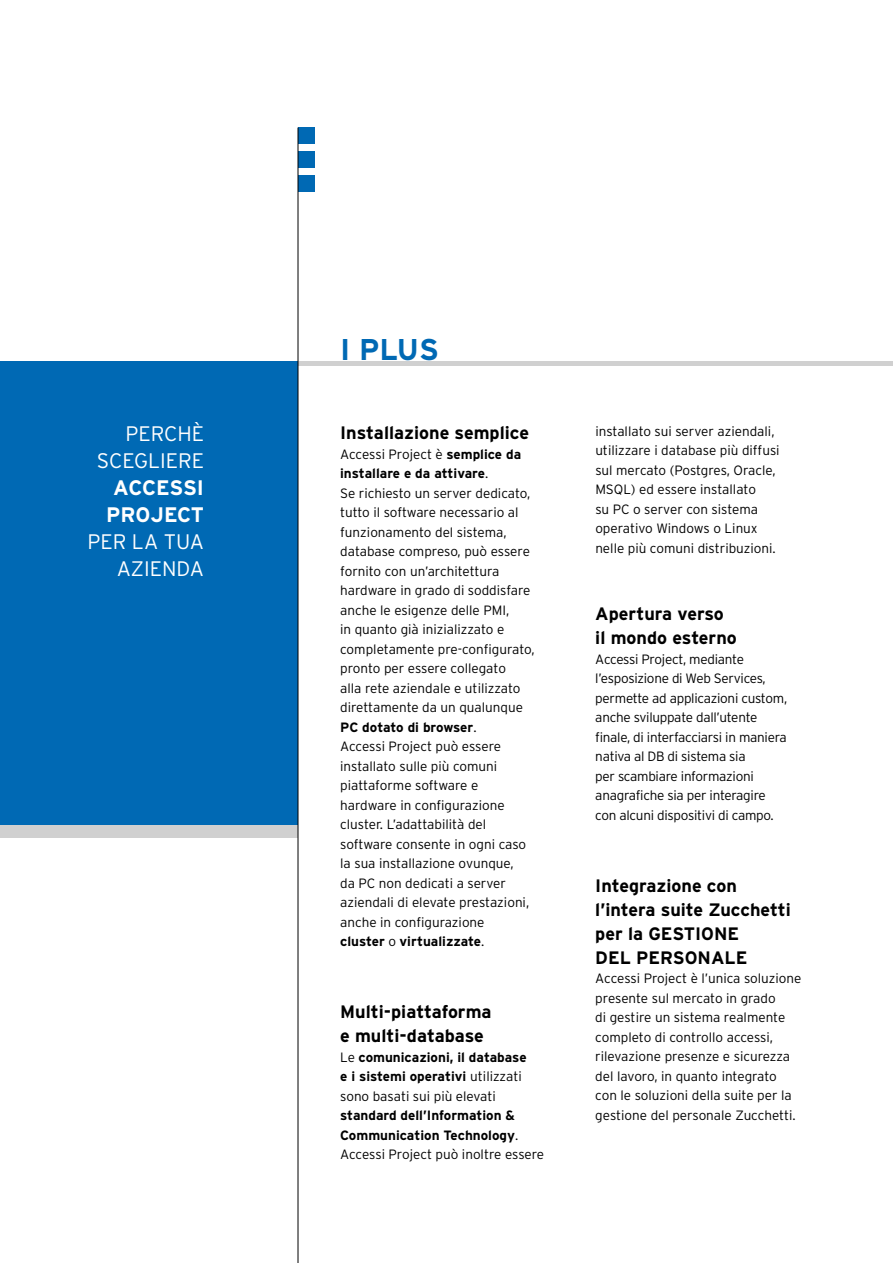
<style>
.page{position:relative;width:893px;height:1263px;background:#fff}
.page>*{position:absolute;margin:0;border:0;box-sizing:border-box;transform-origin:0 0}
.t1{font:700 30px "Interstate";color:#0069b4}
.t2{font:300 21px/27px "Interstate";color:#fff;text-align:right}
.t3{font:700 21px/27px "Interstate";letter-spacing:-.01em;color:#fff;text-align:center}
.t4{font:700 18px/24px "Interstate";color:#000}
.t5{font:300 13.5px/19.5px "Interstate";color:#000}
.t6{font:300 13.5px/19.5px "Interstate";letter-spacing:-.02em;color:#000}
.t7{font:700 13.5px/19.5px "Interstate";color:#000}
.s1{font-weight:700}
.s2{font-weight:300}
</style>
<div class="page">
<div style="left:0;top:825px;width:298px;height:13px;background:#d0d0d0"></div>
<div style="left:0;top:361px;width:893px;height:5px;background:#d0d0d0"></div>
<div style="left:0;top:361px;width:298px;height:464px;background:#0069b4"></div>
<div style="left:298px;top:128px;width:16px;height:16px;background:#0069b4"></div>
<div style="left:298px;top:151px;width:16px;height:17px;background:#0069b4"></div>
<div style="left:298px;top:175px;width:16px;height:16px;background:#0069b4"></div>
<hr style="left:298px;top:128px;width:1px;height:1135px;background:#000">
<h2 class="t2" style="left:97px;top:420px;width:109px">PERCHÈ<br>SCEGLIERE</h2>
<h2 class="t3" style="left:106px;top:474px;width:99px">ACCESSI<br>PROJECT</h2>
<h2 class="t2" style="left:88px;top:528px;width:118px">PER LA TUA<br>AZIENDA</h2>
<h1 class="t1" style="left:340px;top:332px;width:100px">I PLUS</h1>
<h3 class="t4" style="left:340px;top:421px;width:190px">Installazione semplice</h3>
<p class="t5" style="left:340px;top:444px;width:196px">Accessi Project è <span class="s1">semplice da installare e da attivare</span>.<br>Se richiesto un server dedicato, tutto il software necessario al funzionamento del sistema, database compreso, può essere fornito con un’architettura hardware in grado di soddisfare anche le esigenze delle PMI,<br>in quanto già inizializzato e completamente pre-configurato, pronto per essere collegato<br>alla rete aziendale e utilizzato direttamente da un qualunque<br><span class="s1">PC dotato di browser</span>.<br>Accessi Project può essere installato sulle più comuni piattaforme software e hardware in configurazione cluster. L’adattabilità del software consente in ogni caso la sua installazione ovunque,<br>da PC non dedicati a server aziendali di elevate prestazioni, anche in configurazione<br><span class="s1">cluster</span> o <span class="s1">virtualizzate</span>.</p>
<h3 class="t4" style="left:340px;top:1000px;width:153px">Multi-piattaforma e multi-database</h3>
<p class="t7" style="left:340px;top:1047px;width:188px"><span class="s2">Le</span> comunicazioni, il database e i sistemi operativi <span class="s2">utilizzati sono basati sui più elevati</span></p>
<p class="t7" style="left:340px;top:1105px;width:206px">standard dell’Information &amp;<br>Communication Technology<span class="s2">.<br>Accessi Project può inoltre essere</span></p>
<p class="t5" style="left:595px;top:421px;width:186px">installato sui server aziendali, utilizzare i database più diffusi sul mercato (Postgres, Oracle,<br>MSQL) ed essere installato<br>su PC o server con sistema operativo Windows o Linux nelle più comuni distribuzioni.</p>
<h3 class="t4" style="left:595px;top:602px;width:143px">Apertura verso il mondo esterno</h3>
<p class="t6" style="left:595px;top:649px;width:193px">Accessi Project, mediante l’esposizione di Web Services, permette ad applicazioni custom, anche sviluppate dall’utente finale, di interfacciarsi in maniera nativa al DB di sistema sia<br>per scambiare informazioni anagrafiche sia per interagire con alcuni dispositivi di campo.</p>
<h3 class="t4" style="left:595px;top:873px;width:197px">Integrazione con l’intera suite Zucchetti per la GESTIONE<br>DEL PERSONALE</h3>
<p class="t5" style="left:595px;top:969px;width:208px">Accessi Project è l’unica soluzione presente sul mercato in grado<br>di gestire un sistema realmente completo di controllo accessi, rilevazione presenze e sicurezza del lavoro, in quanto integrato con le soluzioni della suite per la gestione del personale Zucchetti.</p>
</div>
